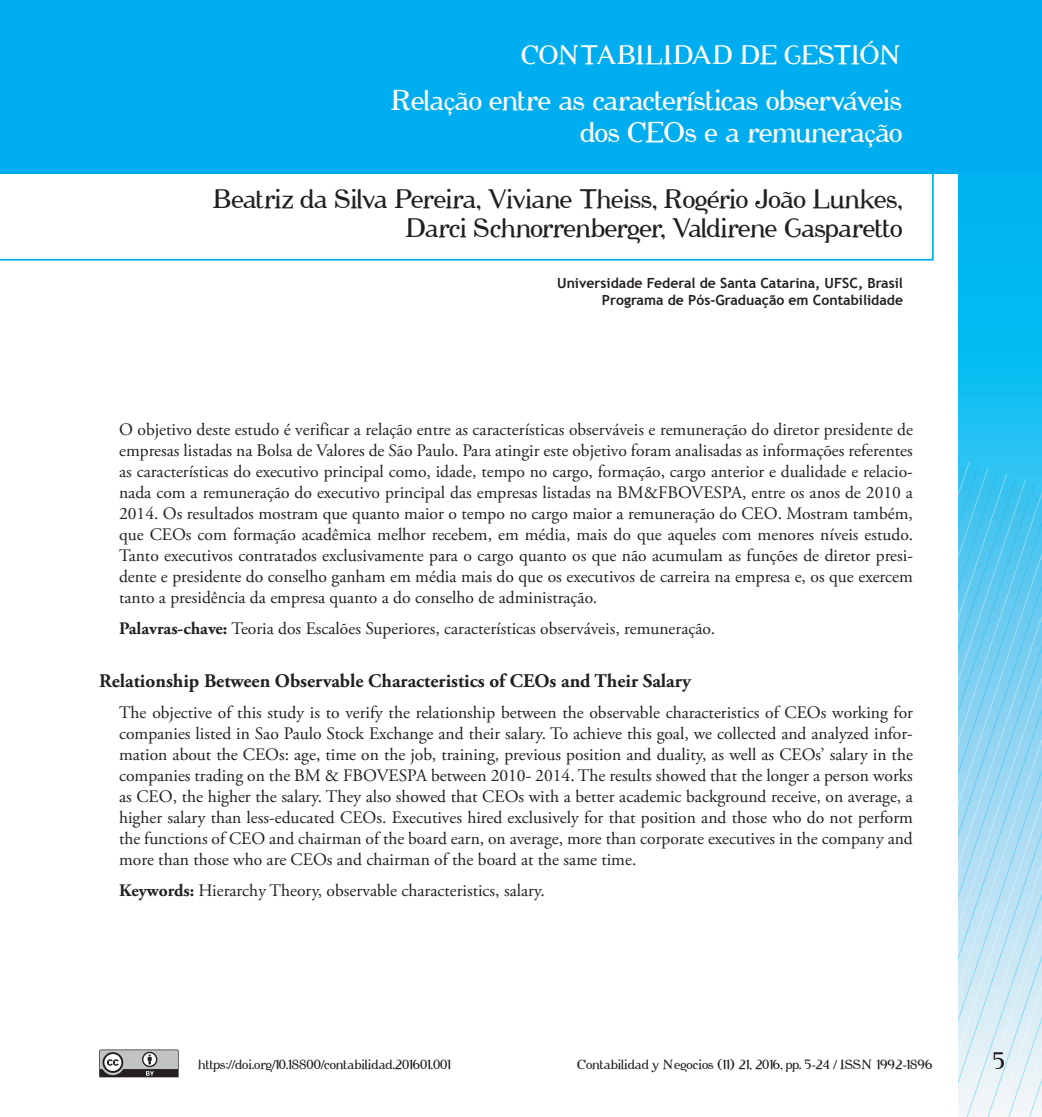
<style>
.page{position:relative;width:1042px;height:1117px;background:#fff}
.page>*{position:absolute;margin:0;border:0;box-sizing:border-box;transform-origin:0 0}
.t1{font:26.25px/31.5px "Cipher";letter-spacing:-.025em;color:#fff;text-align:right}
.t2{font:24.5px/29.4px "Cipher";letter-spacing:-.015em;color:#231f20;text-align:right}
.t3{font:24.5px "Cipher";letter-spacing:-.025em;color:#fff}
.t4{font:21.88px "Cipher";color:#231f20}
.t5{font:700 19.25px "Adobe Garamond Pro";color:#231f20}
.t6{font:17.5px/21px "Adobe Garamond Pro";color:#231f20;text-align:justify}
.t7{font:700 14px/16.8px "Trebuchet MS";color:#231f20;text-align:right}
.t8{font:12.25px "Cipher";color:#231f20}
.s1{font-family:"Times New Roman"}
.s2{font-weight:700}
</style>
<div class="page">
<svg style="left:958px;top:174px;width:84px;height:310px;background:#0bbbf1"></svg>
<svg style="left:958px;top:552px;width:84px;height:564px;background:#a0daf2"></svg>
<svg style="left:968px;top:558px;width:74px;height:558px;background:#a7dcf3"></svg>
<div style="left:0;top:0;width:1042px;height:174px;background:#00aeef"></div>
<svg style="left:99px;top:1049px;width:80px;height:28px;background:#8f8e90"></svg>
<svg style="left:0;top:174px;width:934px;height:87px"></svg>
<h2 class="t3" style="left:522px;top:40px;width:383px">CONTABILIDAD DE GESTIÓN</h2>
<h1 class="t1" style="left:391px;top:85px;width:513px">Rela<span class="s1">ç</span>ão entre as características observáveis dos CEOs e a remunera<span class="s1">ç</span>ão</h1>
<h2 class="t2" style="left:213px;top:184px;width:691px">Beatriz da Silva Pereira, Viviane Theiss, Rogério João Lunkes,<br>Darci Schnorrenberger, Valdirene Gasparetto</h2>
<p class="t7" style="left:557px;top:275px;width:347px">Universidade Federal de Santa Catarina, UFSC, Brasil<br>Programa de Pós-Graduação em Contabilidade</p>
<p class="t6" style="left:119px;top:419px;width:795px">O objetivo deste estudo é verificar a relação entre as características observáveis e remuneração do diretor presidente de empresas listadas na Bolsa de Valores de São Paulo. Para atingir este objetivo foram analisadas as informações referentes as características do executivo principal como, idade, tempo no cargo, formação, cargo anterior e dualidade e relacio&shy;nada com a remuneração do executivo principal das empresas listadas na BM&amp;FBOVESPA, entre os anos de 2010 a 2014. Os resultados mostram que quanto maior o tempo no cargo maior a remuneração do CEO. Mostram também, que CEOs com formação acadêmica melhor recebem, em média, mais do que aqueles com menores níveis estudo.<br>Tanto executivos contratados exclusivamente para o cargo quanto os que não acumulam as funções de diretor presi&shy;dente e presidente do conselho ganham em média mais do que os executivos de carreira na empresa e, os que exercem tanto a presidência da empresa quanto a do conselho de administração.</p>
<p class="t6" style="left:119px;top:618px;width:597px"><span class="s2">Palavras-chave:</span> Teoria dos Escalões Superiores, características observáveis, remuneração.</p>
<p class="t5" style="left:99px;top:669px;width:593px">Relationship Between Observable Characteristics of CEOs and Their Salary</p>
<p class="t6" style="left:119px;top:702px;width:795px">The objective of this study is to verify the relationship between the observable characteristics of CEOs working for companies listed in Sao Paulo Stock Exchange and their salary. To achieve this goal, we collected and analyzed infor&shy;mation about the CEOs: age, time on the job, training, previous position and duality, as well as CEOs’ salary in the companies trading on the BM &amp; FBOVESPA between 2010- 2014. The results showed that the longer a person works as CEO, the higher the salary. They also showed that CEOs with a better academic background receive, on average, a higher salary than less-educated CEOs. Executives hired exclusively for that position and those who do not perform the functions of CEO and chairman of the board earn, on average, more than corporate executives in the company and more than those who are CEOs and chairman of the board at the same time.</p>
<p class="t6" style="left:119px;top:880px;width:427px"><span class="s2">Keywords:</span> Hierarchy Theory, observable characteristics, salary.</p>
<p class="t8" style="left:198px;top:1057px;width:254px">https://doi.org/10.18800/contabilidad.201601.001</p>
<p class="t8" style="left:577px;top:1057px;width:357px">Contabilidad y Negocios (11) 21, 2016, pp. 5-24 / ISSN 1992-1896</p>
<p class="t4" style="left:994px;top:1047px;width:13px">5</p>
</div>
